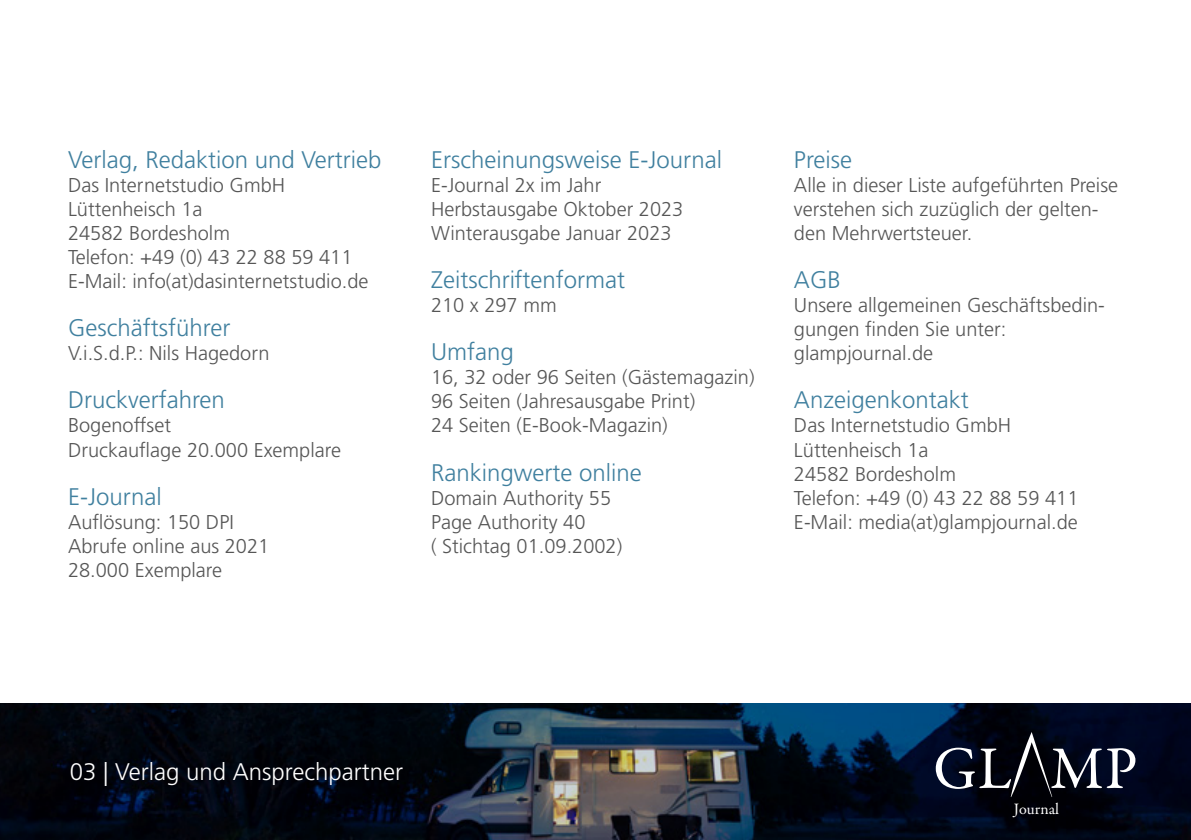
<style>
.page{position:relative;width:1191px;height:840px;background:#fff}
.page>*{position:absolute;margin:0;border:0;box-sizing:border-box;transform-origin:0 0}
.t1{font:60.6px "Garamond Premr Pro";color:#fff}
.t2{font:300 24px "Frutiger LT Pro";color:#40809f}
.t3{font:300 24px "Frutiger LT Pro";color:#fff}
.t4{font:300 20px/24px "Frutiger LT Pro";color:#565656}
.t5{font:16px "Garamond Premr Pro";color:#fff}
</style>
<div class="page">
<svg style="left:0;top:703px;width:1191px;height:136px;background:#0e1826"></svg>
<svg style="left:1010px;top:731px;width:42px;height:65px;background:#202128"></svg>
<p class="t2" style="left:68px;top:146px;width:315px">Verlag, Redaktion und Vertrieb</p>
<p class="t4" style="left:68px;top:173px;width:302px">Das Internetstudio GmbH<br>Lüttenheisch 1a<br>24582 Bordesholm<br>Telefon: +49 (0) 43 22 88 59 411<br>E-Mail: info(at)dasinternetstudio.de</p>
<p class="t2" style="left:68px;top:314px;width:164px">Geschäftsführer</p>
<p class="t4" style="left:68px;top:341px;width:203px">V.i.S.d.P.: Nils Hagedorn</p>
<p class="t2" style="left:68px;top:386px;width:158px">Druckverfahren</p>
<p class="t4" style="left:68px;top:413px;width:275px">Bogenoffset<br>Druckauflage 20.000 Exemplare</p>
<p class="t2" style="left:68px;top:482px;width:95px">E-Journal</p>
<p class="t4" style="left:68px;top:509px;width:203px">Auflösung: 150 DPI<br>Abrufe online aus 2021<br>28.000 Exemplare</p>
<p class="t2" style="left:431px;top:146px;width:293px">Erscheinungsweise E-Journal</p>
<p class="t4" style="left:431px;top:173px;width:254px">E-Journal 2x im Jahr<br>Herbstausgabe Oktober 2023<br>Winterausgabe Januar 2023</p>
<p class="t2" style="left:431px;top:266px;width:196px">Zeitschriftenformat</p>
<p class="t4" style="left:431px;top:293px;width:127px">210 x 297 mm</p>
<p class="t2" style="left:431px;top:338px;width:84px">Umfang</p>
<p class="t4" style="left:431px;top:365px;width:325px">16, 32 oder 96 Seiten (Gästemagazin)<br>96 Seiten (Jahresausgabe Print)<br>24 Seiten (E-Book-Magazin)</p>
<p class="t2" style="left:431px;top:458px;width:212px">Rankingwerte online</p>
<p class="t4" style="left:431px;top:485px;width:193px">Domain Authority 55<br>Page Authority 40<br>( Stichtag 01.09.2002)</p>
<p class="t2" style="left:794px;top:146px;width:60px">Preise</p>
<p class="t4" style="left:794px;top:173px;width:326px">Alle in dieser Liste aufgeführten Preise verstehen sich zuzüglich der gelten&shy;den Mehrwertsteuer.</p>
<p class="t2" style="left:794px;top:266px;width:48px">AGB</p>
<p class="t4" style="left:794px;top:293px;width:312px">Unsere allgemeinen Geschäftsbedin&shy;gungen finden Sie unter: glampjournal.de</p>
<p class="t2" style="left:794px;top:386px;width:176px">Anzeigenkontakt</p>
<p class="t4" style="left:794px;top:413px;width:286px">Das Internetstudio GmbH<br>Lüttenheisch 1a<br>24582 Bordesholm<br>Telefon: +49 (0) 43 22 88 59 411<br>E-Mail: media(at)glampjournal.de</p>
<p class="t3" style="left:70px;top:757px;width:334px">03 | Verlag und Ansprechpartner</p>
<h1 class="t1" style="left:933px;top:731px;width:206px">GL MP</h1>
<p class="t5" style="left:1014px;top:798px;width:47px">Journal</p>
</div>
